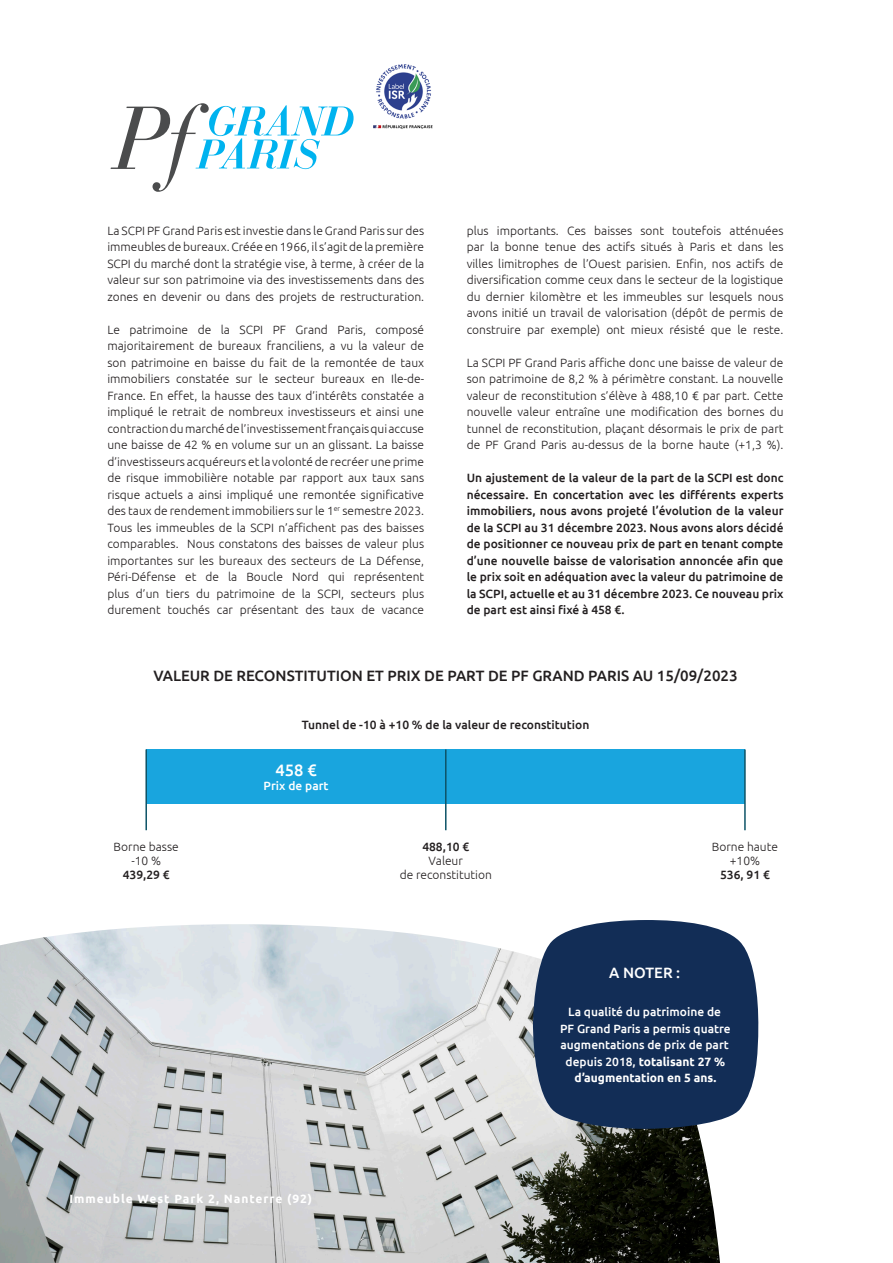
<style>
.page{position:relative;width:893px;height:1263px;background:#fff}
.page>*{position:absolute;margin:0;border:0;box-sizing:border-box;transform-origin:0 0}
.t1{font:500 16.5px "Ubuntu";color:#fff}
.t2{font:500 15px "Ubuntu";color:#231f20}
.t3{font:500 15px "Ubuntu";color:#fff}
.t4{font:300 12px/16.5px "Ubuntu";color:#231f20;text-align:justify}
.t5{font:500 12px/16.5px "Ubuntu";color:#231f20;text-align:justify}
.t6{font:500 12px/16.5px "Ubuntu";color:#fff;text-align:center}
.t7{font:700 12px "Ubuntu";letter-spacing:.08em;color:#fff}
.s1{font-weight:700}
</style>
<div class="page">
<svg style="left:111px;top:103px;width:243px;height:89px"></svg>
<img style="left:373px;top:64px;width:60px;height:65px">
<img style="left:0;top:924px;width:720px;height:339px">
<svg style="left:532px;top:920px;width:227px;height:209px;background:#2b4367"></svg>
<div style="left:147px;top:749px;width:598px;height:55px;background:#19a5de"></div>
<hr style="left:445px;top:749px;width:1px;height:81px;background:#0d5367">
<hr style="left:145px;top:749px;width:2px;height:81px;background:#0d5367">
<hr style="left:744px;top:749px;width:2px;height:81px;background:#0d5367">
<p class="t4" style="left:107px;top:222px;width:318px">La SCPI PF Grand Paris est investie dans le Grand Paris sur des immeubles de bureaux. Créée en 1966, il s’agit de la première SCPI du marché dont la stratégie vise, à terme, à créer de la valeur sur son patrimoine via des investissements dans des zones en devenir ou dans des projets de restructuration.</p>
<p class="t4" style="left:107px;top:321px;width:318px">Le patrimoine de la SCPI PF Grand Paris, composé majoritairement de bureaux franciliens, a vu la valeur de son patrimoine en baisse du fait de la remontée de taux immobiliers constatée sur le secteur bureaux en Ile-de-France. En effet, la hausse des taux d’intérêts constatée a impliqué le retrait de nombreux investisseurs et ainsi une contraction du marché de l’investissement français qui accuse une baisse de 42 % en volume sur un an glissant. La baisse d’investisseurs acquéreurs et la volonté de recréer une prime de risque immobilière notable par rapport aux taux sans risque actuels a ainsi impliqué une remontée significative des taux de rendement immobiliers sur le 1<sup>er</sup> semestre 2023.<br>Tous les immeubles de la SCPI n’affichent pas des baisses comparables. Nous constatons des baisses de valeur plus importantes sur les bureaux des secteurs de La Défense, Péri-Défense et de la Boucle Nord qui représentent plus d’un tiers du patrimoine de la SCPI, secteurs plus durement touchés car présentant des taux de vacance</p>
<p class="t4" style="left:467px;top:222px;width:318px">plus importants. Ces baisses sont toutefois atténuées par la bonne tenue des actifs situés à Paris et dans les villes limitrophes de l’Ouest parisien. Enfin, nos actifs de diversification comme ceux dans le secteur de la logistique du dernier kilomètre et les immeubles sur lesquels nous avons initié un travail de valorisation (dépôt de permis de construire par exemple) ont mieux résisté que le reste.</p>
<p class="t4" style="left:467px;top:354px;width:318px">La SCPI PF Grand Paris affiche donc une baisse de valeur de son patrimoine de 8,2 % à périmètre constant. La nouvelle valeur de reconstitution s’élève à 488,10 € par part. Cette nouvelle valeur entraîne une modification des bornes du tunnel de reconstitution, plaçant désormais le prix de part de PF Grand Paris au-dessus de la borne haute (+1,3 %).</p>
<p class="t5" style="left:467px;top:469px;width:318px">Un ajustement de la valeur de la part de la SCPI est donc nécessaire. En concertation avec les différents experts immobiliers, nous avons projeté l’évolution de la valeur de la SCPI au 31 décembre 2023. Nous avons alors décidé de positionner ce nouveau prix de part en tenant compte d’une nouvelle baisse de valorisation annoncée afin que le prix soit en adéquation avec la valeur du patrimoine de la SCPI, actuelle et au 31 décembre 2023. Ce nouveau prix de part est ainsi fixé à 458 €.</p>
<p class="t2" style="left:154px;top:667px;width:586px">VALEUR DE RECONSTITUTION ET PRIX DE PART DE PF GRAND PARIS AU 15/09/2023</p>
<p class="t5" style="left:302px;top:716px;width:289px">Tunnel de -10 à +10 % de la valeur de reconstitution</p>
<p class="t4" style="left:114px;top:838px;width:67px">Borne basse</p>
<p class="t4" style="left:131px;top:852px;width:31px">-10 %</p>
<p class="t5" style="left:123px;top:866px;width:48px">439,29 €</p>
<p class="t1" style="left:275px;top:759px;width:43px">458 €</p>
<p class="t6" style="left:264px;top:777px;width:67px">Prix de part</p>
<p class="t7" style="left:69px;top:1191px;width:244px">Immeuble West Park 2, Nanterre (92)</p>
<p class="t5" style="left:422px;top:838px;width:48px">488,10 €</p>
<p class="t4" style="left:400px;top:853px;width:94px;line-height:14.4px;text-align:center">Valeur<br>de reconstitution</p>
<p class="t4" style="left:712px;top:838px;width:68px">Borne haute</p>
<p class="t4" style="left:730px;top:852px;width:32px">+10%</p>
<p class="t5" style="left:720px;top:866px;width:51px">536, 91 €</p>
<p class="t3" style="left:609px;top:963px;width:72px">A NOTER :</p>
<p class="t6" style="left:560px;top:1003px;width:172px">La qualité du patrimoine de<br>PF Grand Paris a permis quatre augmentations de prix de part depuis 2018, <span class="s1">totalisant 27 % d’augmentation en 5 ans.</span></p>
</div>
